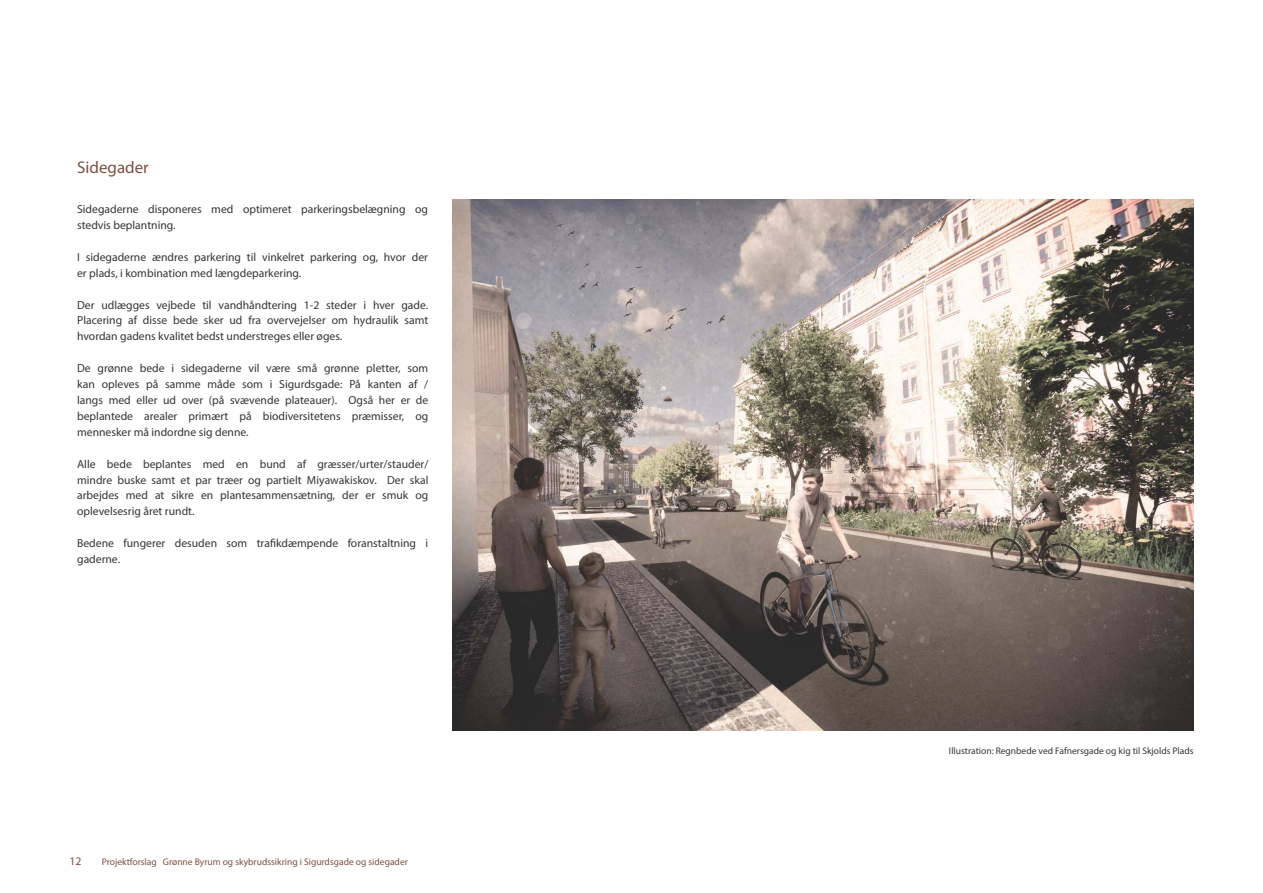
<style>
.page{position:relative;width:1263px;height:893px;background:#fff}
.page>*{position:absolute;margin:0;border:0;box-sizing:border-box;transform-origin:0 0}
.t1{font:16.95px "Myriad Pro";color:#7f5042}
.t2{font:11.7px/15.9px "Myriad Pro";color:#373535}
.t3{font:11.7px "Myriad Pro";color:#7f5042}
.t4{font:9.6px "Myriad Pro";color:#7f5042}
.t5{font:9.6px "Myriad Pro";color:#373535}
</style>
<div class="page">
<img style="left:452px;top:199px;width:742px;height:532px">
<h1 class="t1" style="left:77px;top:159px;width:73px">Sidegader</h1>
<p class="t2" style="left:77px;top:202px;width:352px">Sidegaderne disponeres med optimeret parkeringsbelægning og stedvis beplantning.</p>
<p class="t2" style="left:77px;top:249px;width:352px">I sidegaderne ændres parkering til vinkelret parkering og, hvor der er plads, i kombination med længdeparkering.</p>
<p class="t2" style="left:77px;top:297px;width:353px;text-align:justify">Der udlægges vejbede til vandhåndtering 1-2 steder i hver gade.<br>Placering af disse bede sker ud fra overvejelser om hydraulik samt hvordan gadens kvalitet bedst understreges eller øges.</p>
<p class="t2" style="left:77px;top:361px;width:353px;text-align:justify">De grønne bede i sidegaderne vil være små grønne pletter, som kan opleves på samme måde som i Sigurdsgade: På kanten af / langs med eller ud over (på svævende plateauer). Også her er de beplantede arealer primært på biodiversitetens præmisser, og mennesker må indordne sig denne.</p>
<p class="t2" style="left:77px;top:456px;width:353px;text-align:justify">Alle bede beplantes med en bund af græsser/urter/stauder/ mindre buske samt et par træer og partielt Miyawakiskov. Der skal arbejdes med at sikre en plantesammensætning, der er smuk og oplevelsesrig året rundt.</p>
<p class="t2" style="left:77px;top:535px;width:353px">Bedene fungerer desuden som trafikdæmpende foranstaltning i gaderne.</p>
<p class="t3" style="left:70px;top:855px;width:13px">12</p>
<p class="t4" style="left:102px;top:857px;width:307px">Projektforslag Grønne Byrum og skybrudssikring i Sigurdsgade og sidegader</p>
<p class="t5" style="left:949px;top:746px;width:246px">Illustration: Regnbede ved Fafnersgade og kig til Skjolds Plads</p>
</div>
